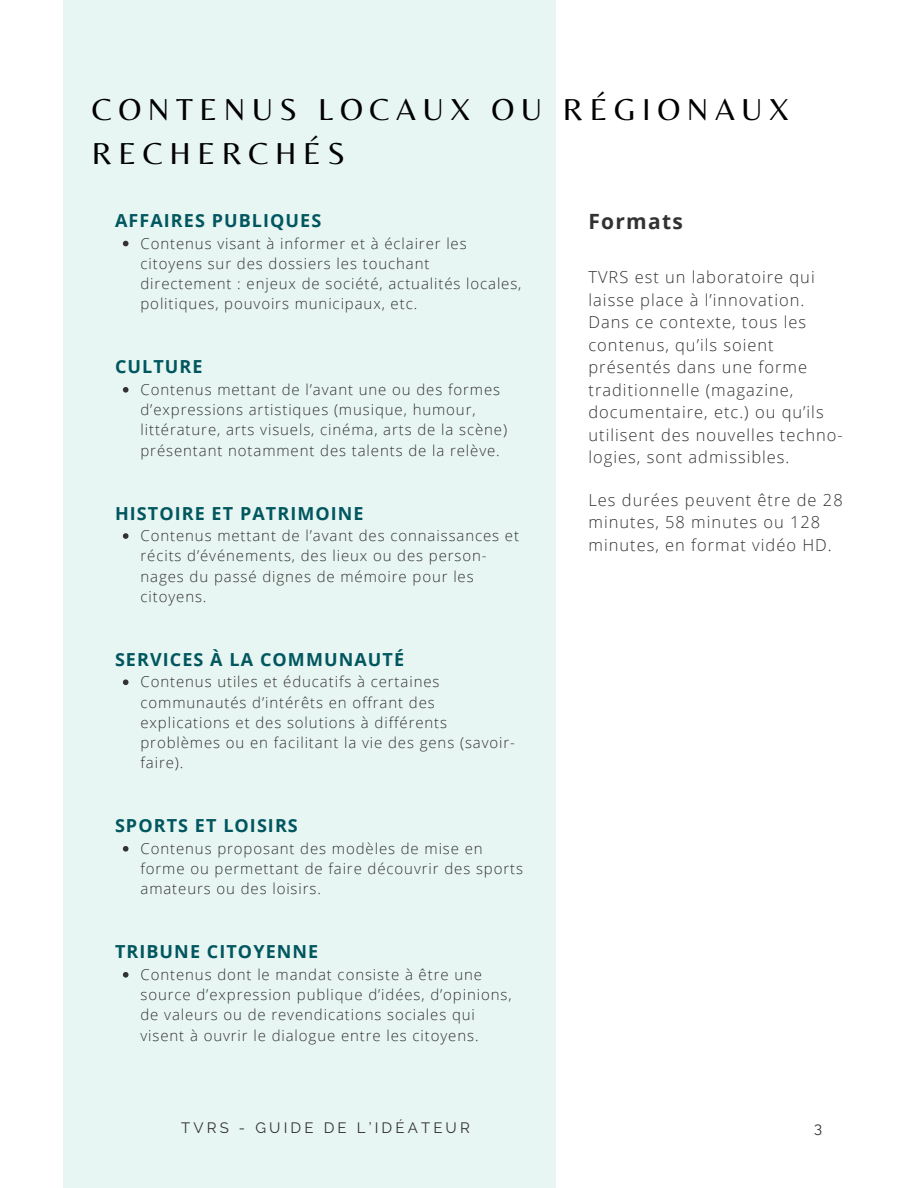
<style>
.page{position:relative;width:918px;height:1188px;background:#fff}
.page>*{position:absolute;margin:0;border:0;box-sizing:border-box;transform-origin:0 0}
.t1{font:31.5px/43.8px "Belleza";letter-spacing:.21em;color:#000}
.t2{font:700 21px "Open Sans";letter-spacing:.06em;color:#333232}
.t3{font:700 18px "Open Sans";letter-spacing:.06em;color:#01565f}
.t4{font:300 16.5px/22.5px "Open Sans";letter-spacing:.06em;color:#333232}
.t5{font:300 15px/20.2px "Open Sans";letter-spacing:.06em;color:#333232}
.t6{font:15px "Raleway";letter-spacing:.21em;color:#333232}
</style>
<div class="page">
<div style="left:63px;top:0;width:493px;height:1188px;background:#e7f6f2"></div>
<svg style="left:123px;top:241px;width:6px;height:5px"></svg>
<svg style="left:123px;top:387px;width:6px;height:6px"></svg>
<svg style="left:123px;top:533px;width:6px;height:6px"></svg>
<svg style="left:123px;top:679px;width:6px;height:6px"></svg>
<svg style="left:123px;top:846px;width:6px;height:6px"></svg>
<svg style="left:123px;top:972px;width:6px;height:6px"></svg>
<h1 class="t1" style="left:92px;top:87px;width:699px">CONTENUS LOCAUX OU RÉGIONAUX<br>RECHERCHÉS</h1>
<h3 class="t3" style="left:115px;top:208px;width:208px">AFFAIRES PUBLIQUES</h3>
<p class="t5" style="left:141px;top:233px;width:383px">Contenus visant à informer et à éclairer les citoyens sur des dossiers les touchant directement : enjeux de société, actualités locales, politiques, pouvoirs municipaux, etc.</p>
<h3 class="t3" style="left:115px;top:354px;width:89px">CULTURE</h3>
<p class="t5" style="left:141px;top:379px;width:368px">Contenus mettant de l’avant une ou des formes d’expressions artistiques (musique, humour, littérature, arts visuels, cinéma, arts de la scène) présentant notamment des talents de la relève.</p>
<h3 class="t3" style="left:115px;top:501px;width:250px">HISTOIRE ET PATRIMOINE</h3>
<p class="t5" style="left:141px;top:525px;width:380px">Contenus mettant de l’avant des connaissances et récits d’événements, des lieux ou des person&shy;nages du passé dignes de mémoire pour les citoyens.</p>
<h3 class="t3" style="left:115px;top:647px;width:291px">SERVICES À LA COMMUNAUTÉ</h3>
<p class="t5" style="left:141px;top:671px;width:376px">Contenus utiles et éducatifs à certaines communautés d’intérêts en offrant des explications et des solutions à différents problèmes ou en facilitant la vie des gens (savoir&shy;faire).</p>
<h3 class="t3" style="left:115px;top:813px;width:184px">SPORTS ET LOISIRS</h3>
<p class="t5" style="left:141px;top:838px;width:384px">Contenus proposant des modèles de mise en forme ou permettant de faire découvrir des sports amateurs ou des loisirs.</p>
<h3 class="t3" style="left:115px;top:939px;width:205px">TRIBUNE CITOYENNE</h3>
<p class="t5" style="left:141px;top:964px;width:373px">Contenus dont le mandat consiste à être une source d’expression publique d’idées, d’opinions, de valeurs ou de revendications sociales qui visent à ouvrir le dialogue entre les citoyens.</p>
<h4 class="t2" style="left:589px;top:207px;width:96px">Formats</h4>
<h5 class="t4" style="left:589px;top:266px;width:256px">TVRS est un laboratoire qui laisse place à l’innovation.<br>Dans ce contexte, tous les contenus, qu’ils soient présentés dans une forme traditionnelle (magazine, documentaire, etc.) ou qu’ils utilisent des nouvelles techno&shy;logies, sont admissibles.</h5>
<p class="t4" style="left:589px;top:488px;width:256px">Les durées peuvent être de 28 minutes, 58 minutes ou 128 minutes, en format vidéo HD.</p>
<h2 class="t6" style="left:181px;top:1119px;width:290px">TVRS - GUIDE DE L’IDÉATEUR</h2>
<h4 class="t6" style="left:814px;top:1119px;width:10px">3</h4>
</div>
